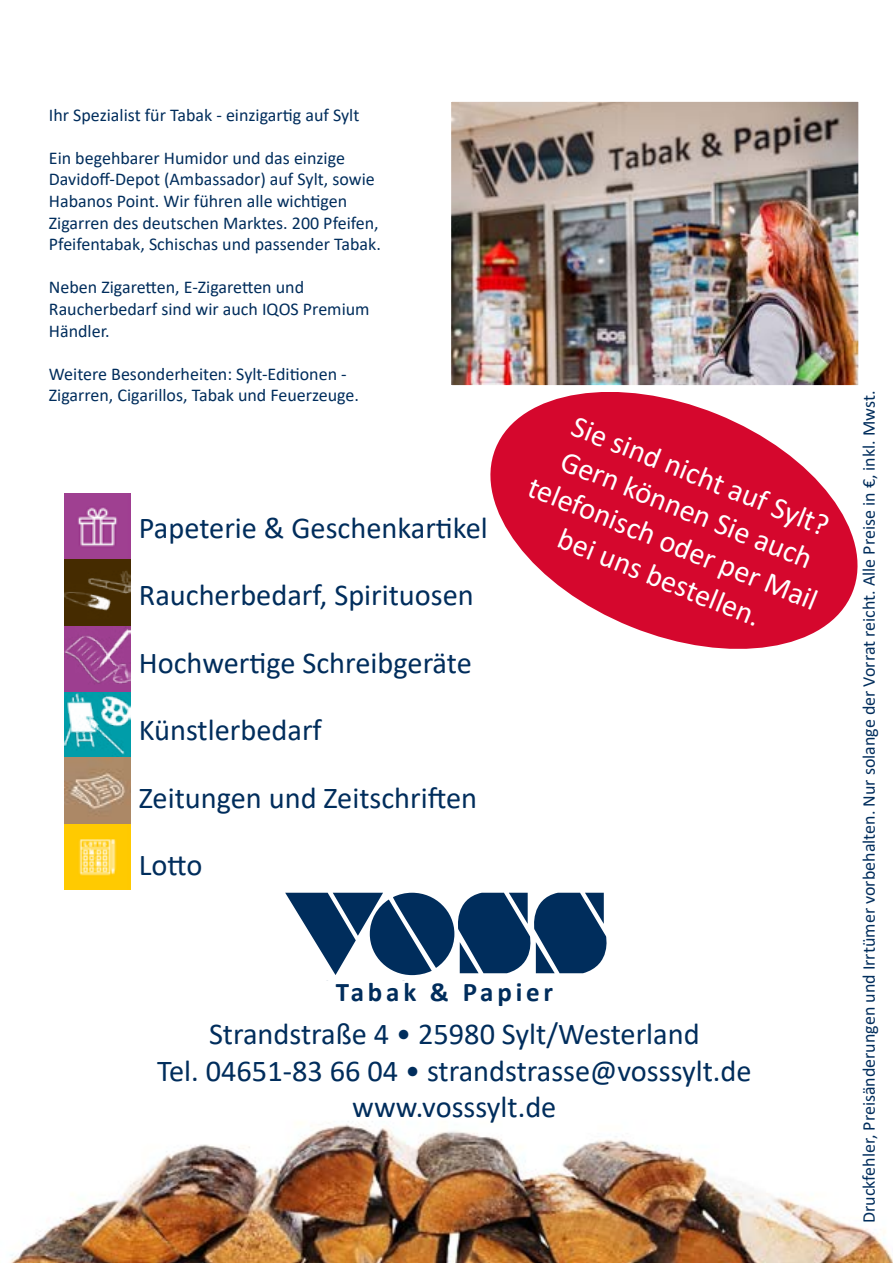
<style>
.page{position:relative;width:893px;height:1263px;background:#fff}
.page>*{position:absolute;margin:0;border:0;box-sizing:border-box;transform-origin:0 0}
.t1{font:30.45px/36.5px "Calibri";color:#fff;text-align:center}
.t2{font:30.3px/36.5px "Calibri";color:#002d5c;text-align:center}
.t3{font:700 27px "Calibri";letter-spacing:.14em;color:#002d5c}
.t4{font:18px/21.6px "Calibri";color:#002d5c}
</style>
<div class="page">
<img style="left:10px;top:493px;width:883px;height:770px">
<img style="left:452px;top:103px;width:405px;height:281px">
<div style="left:448px;top:99px;width:413px;height:289px;border:3px solid #fff"></div>
<svg style="left:472px;top:374px;width:404px;height:292px;fill:#d5072d"></svg>
<svg style="left:285px;top:893px;width:323px;height:82px"></svg>
<img style="left:64px;top:493px;width:66px;height:397px">
<svg style="left:64px;top:691px;width:66px;height:66px;fill:#029eaa"></svg>
<svg style="left:64px;top:625px;width:66px;height:66px;background:#a14c94"></svg>
<svg style="left:64px;top:559px;width:66px;height:66px;background:#503810"></svg>
<svg style="left:64px;top:757px;width:66px;height:66px;background:#b19274"></svg>
<p class="t4" style="left:49px;top:103px;width:312px">Ihr Spezialist für Tabak - einzigartig auf Sylt</p>
<p class="t4" style="left:49px;top:147px;width:333px">Ein begehbarer Humidor und das einzige Davidoff-Depot (Ambassador) auf Sylt, sowie Habanos Point. Wir führen alle wichtigen Zigarren des deutschen Marktes. 200 Pfeifen, Pfeifentabak, Schischas und passender Tabak.</p>
<p class="t4" style="left:49px;top:276px;width:322px">Neben Zigaretten, E-Zigaretten und<br>Raucherbedarf sind wir auch IQOS Premium<br>Händler.</p>
<p class="t4" style="left:49px;top:363px;width:312px">Weitere Besonderheiten: Sylt-Editionen -<br>Zigarren, Cigarillos, Tabak und Feuerzeuge.</p>
<h2 class="t2" style="left:139px;top:508px;width:350px">Papeterie &amp; Geschenkartikel</h2>
<h2 class="t2" style="left:139px;top:576px;width:337px">Raucherbedarf, Spirituosen</h2>
<h2 class="t2" style="left:139px;top:643px;width:334px">Hochwertige Schreibgeräte</h2>
<h2 class="t2" style="left:139px;top:711px;width:185px">Künstlerbedarf</h2>
<h2 class="t2" style="left:139px;top:778px;width:340px">Zeitungen und Zeitschriften</h2>
<h2 class="t2" style="left:139px;top:846px;width:65px">Lotto</h2>
<h1 class="t1" style="left:564px;top:400px;width:311px;rotate:22deg">Sie sind nicht auf Sylt?<br>Gern können Sie auch telefonisch oder per Mail bei uns bestellen.</h1>
<h3 class="t3" style="left:336px;top:973px;width:219px">Tabak &amp; Papier</h3>
<h2 class="t2" style="left:157px;top:1015px;width:596px">Strandstraße 4 • 25980 Sylt/Westerland<br>Tel. 04651-83 66 04 • strandstrasse@vosssylt.de www.vosssylt.de</h2>
<p class="t4" style="left:858px;top:1223px;width:834px;rotate:-90deg">Druckfehler, Preisänderungen und Irrtümer vorbehalten. Nur solange der Vorrat reicht. Alle Preise in €, inkl. Mwst.</p>
</div>
